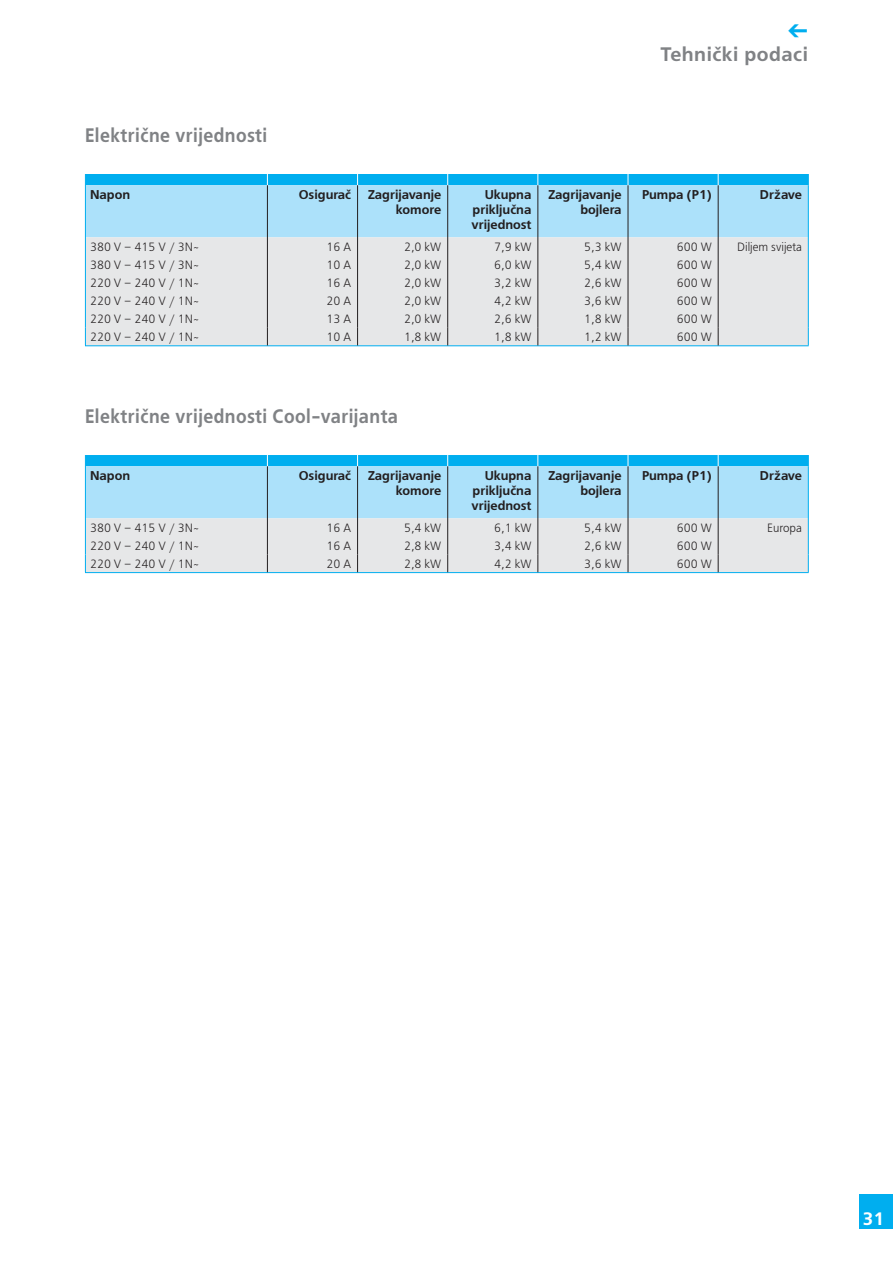
<style>
.page{position:relative;width:893px;height:1263px;background:#fff}
.page>*{position:absolute;margin:0;border:0;box-sizing:border-box;transform-origin:0 0}
.t1{font:700 19.5px "Free Set E";letter-spacing:.025em;color:#808285;scale:.9 1}
.t2{font:700 19.5px "Free Set E";letter-spacing:.025em;color:#808285}
.t3{font:700 18px "Free Set E";color:#fff}
.t4{font:700 12.75px/15px "Free Set E";color:#231f20;text-align:right}
.t5{font:12px "Free Set E";color:#231f20;scale:.95 1}
</style>
<div class="page">
<hr style="left:85px;top:345px;width:724px;height:1px;background:#00aeef">
<svg style="left:85px;top:174px;width:724px;height:171px;background:#c3dfeb"></svg>
<svg style="left:85px;top:455px;width:724px;height:118px;background:#b3ddef"></svg>
<div style="left:859px;top:1195px;width:34px;height:34px;background:#00aeef"></div>
<h1 class="t1" style="left:85px;top:128px;width:204px">Električne vrijednosti</h1>
<h1 class="t2" style="left:660px;top:47px;width:149px">Tehnički podaci</h1>
<p class="t4" style="left:90px;top:189px;width:42px">Napon</p>
<p class="t4" style="left:299px;top:189px;width:54px">Osigurač</p>
<p class="t4" style="left:368px;top:189px;width:75px">Zagrijavanje komore</p>
<p class="t4" style="left:471px;top:189px;width:62px;text-align:justify;text-indent:13px">Ukupna priključna vrijednost</p>
<p class="t4" style="left:548px;top:189px;width:75px">Zagrijavanje bojlera</p>
<p class="t4" style="left:642px;top:189px;width:71px">Pumpa (P1)</p>
<p class="t4" style="left:760px;top:189px;width:43px">Države</p>
<p class="t5" style="left:90px;top:242px;width:117px">380 V – 415 V / 3N~</p>
<p class="t5" style="left:327px;top:242px;width:27px">16 A</p>
<p class="t5" style="left:404px;top:242px;width:41px">2,0 kW</p>
<p class="t5" style="left:494px;top:242px;width:41px">7,9 kW</p>
<p class="t5" style="left:584px;top:242px;width:41px">5,3 kW</p>
<p class="t5" style="left:677px;top:242px;width:38px">600 W</p>
<p class="t5" style="left:737px;top:242px;width:70px">Diljem svijeta</p>
<p class="t5" style="left:90px;top:261px;width:117px">380 V – 415 V / 3N~</p>
<p class="t5" style="left:327px;top:261px;width:27px">10 A</p>
<p class="t5" style="left:404px;top:261px;width:41px">2,0 kW</p>
<p class="t5" style="left:494px;top:261px;width:41px">6,0 kW</p>
<p class="t5" style="left:584px;top:261px;width:41px">5,4 kW</p>
<p class="t5" style="left:677px;top:261px;width:38px">600 W</p>
<p class="t5" style="left:90px;top:279px;width:117px">220 V – 240 V / 1N~</p>
<p class="t5" style="left:327px;top:279px;width:27px">16 A</p>
<p class="t5" style="left:404px;top:279px;width:41px">2,0 kW</p>
<p class="t5" style="left:494px;top:279px;width:41px">3,2 kW</p>
<p class="t5" style="left:584px;top:279px;width:41px">2,6 kW</p>
<p class="t5" style="left:677px;top:279px;width:38px">600 W</p>
<p class="t5" style="left:90px;top:297px;width:117px">220 V – 240 V / 1N~</p>
<p class="t5" style="left:327px;top:297px;width:27px">20 A</p>
<p class="t5" style="left:404px;top:297px;width:41px">2,0 kW</p>
<p class="t5" style="left:494px;top:297px;width:41px">4,2 kW</p>
<p class="t5" style="left:584px;top:297px;width:41px">3,6 kW</p>
<p class="t5" style="left:677px;top:297px;width:38px">600 W</p>
<p class="t5" style="left:90px;top:315px;width:117px">220 V – 240 V / 1N~</p>
<p class="t5" style="left:327px;top:315px;width:27px">13 A</p>
<p class="t5" style="left:404px;top:315px;width:41px">2,0 kW</p>
<p class="t5" style="left:494px;top:315px;width:41px">2,6 kW</p>
<p class="t5" style="left:584px;top:315px;width:41px">1,8 kW</p>
<p class="t5" style="left:677px;top:315px;width:38px">600 W</p>
<p class="t5" style="left:90px;top:333px;width:117px">220 V – 240 V / 1N~</p>
<p class="t5" style="left:327px;top:333px;width:27px">10 A</p>
<p class="t5" style="left:404px;top:333px;width:41px">1,8 kW</p>
<p class="t5" style="left:494px;top:333px;width:41px">1,8 kW</p>
<p class="t5" style="left:584px;top:333px;width:41px">1,2 kW</p>
<p class="t5" style="left:677px;top:333px;width:38px">600 W</p>
<h1 class="t1" style="left:85px;top:409px;width:349px">Električne vrijednosti Cool-varijanta</h1>
<p class="t4" style="left:90px;top:470px;width:42px">Napon</p>
<p class="t4" style="left:299px;top:470px;width:54px">Osigurač</p>
<p class="t4" style="left:368px;top:470px;width:75px">Zagrijavanje komore</p>
<p class="t4" style="left:471px;top:470px;width:62px;text-align:justify;text-indent:13px">Ukupna priključna vrijednost</p>
<p class="t4" style="left:548px;top:470px;width:75px">Zagrijavanje bojlera</p>
<p class="t4" style="left:642px;top:470px;width:71px">Pumpa (P1)</p>
<p class="t4" style="left:760px;top:470px;width:43px">Države</p>
<p class="t5" style="left:90px;top:523px;width:117px">380 V – 415 V / 3N~</p>
<p class="t5" style="left:327px;top:523px;width:27px">16 A</p>
<p class="t5" style="left:404px;top:523px;width:41px">5,4 kW</p>
<p class="t5" style="left:494px;top:523px;width:41px">6,1 kW</p>
<p class="t5" style="left:584px;top:523px;width:41px">5,4 kW</p>
<p class="t5" style="left:677px;top:523px;width:38px">600 W</p>
<p class="t5" style="left:767px;top:523px;width:38px">Europa</p>
<p class="t5" style="left:90px;top:541px;width:117px">220 V – 240 V / 1N~</p>
<p class="t5" style="left:327px;top:541px;width:27px">16 A</p>
<p class="t5" style="left:404px;top:541px;width:41px">2,8 kW</p>
<p class="t5" style="left:494px;top:541px;width:41px">3,4 kW</p>
<p class="t5" style="left:584px;top:541px;width:41px">2,6 kW</p>
<p class="t5" style="left:677px;top:541px;width:38px">600 W</p>
<p class="t5" style="left:90px;top:560px;width:117px">220 V – 240 V / 1N~</p>
<p class="t5" style="left:327px;top:560px;width:27px">20 A</p>
<p class="t5" style="left:404px;top:560px;width:41px">2,8 kW</p>
<p class="t5" style="left:494px;top:560px;width:41px">4,2 kW</p>
<p class="t5" style="left:584px;top:560px;width:41px">3,6 kW</p>
<p class="t5" style="left:677px;top:560px;width:38px">600 W</p>
<h2 class="t3" style="left:862px;top:1212px;width:24px">31</h2>
</div>
